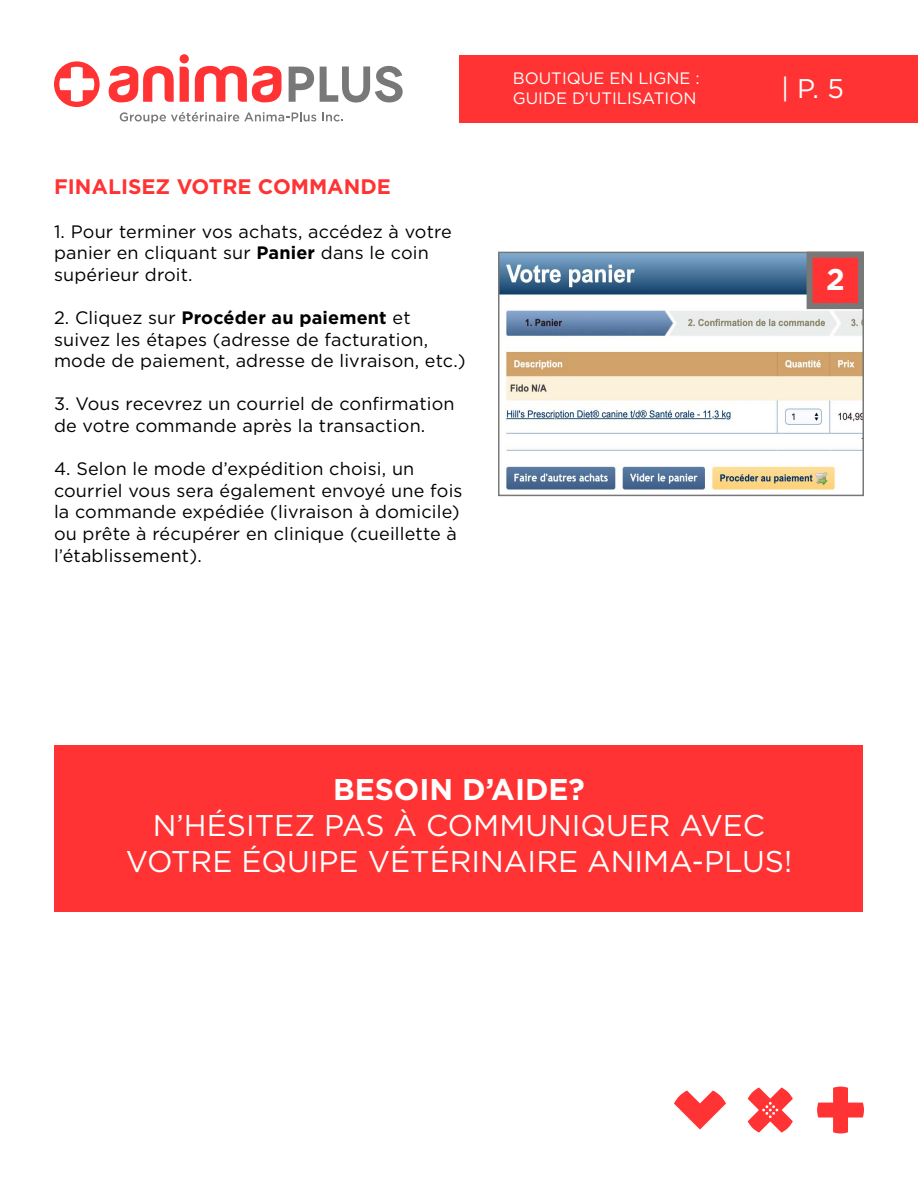
<style>
.page{position:relative;width:918px;height:1188px;background:#fff}
.page>*{position:absolute;margin:0;border:0;box-sizing:border-box;transform-origin:0 0}
.t1{font:30px/36px "Gotham";color:#fff;text-align:center}
.t2{font:700 30px "Gotham";color:#fff}
.t3{font:27px "Gotham";color:#fff}
.t4{font:700 21px "Gotham";color:#f33}
.t5{font:18px/21.6px "Gotham";letter-spacing:.01em;color:#000}
.t6{font:16.5px/19.8px "Gotham";color:#fff}
.s1{font-weight:700}
</style>
<div class="page">
<svg style="left:817px;top:1087px;width:47px;height:46px"></svg>
<svg style="left:674px;top:1090px;width:52px;height:40px"></svg>
<svg style="left:748px;top:1087px;width:45px;height:46px"></svg>
<svg style="left:54px;top:61px;width:46px;height:46px"></svg>
<svg style="left:180px;top:67px;width:9px;height:35px"></svg>
<div style="left:180px;top:54px;width:9px;height:9px;background:#f33;border-radius:50%"></div>
<svg style="left:109px;top:66px;width:65px;height:36px"></svg>
<svg style="left:195px;top:66px;width:86px;height:36px"></svg>
<svg style="left:289px;top:67px;width:25px;height:35px"></svg>
<svg style="left:320px;top:66px;width:83px;height:37px"></svg>
<svg style="left:322px;top:113px;width:21px;height:8px"></svg>
<svg style="left:120px;top:112px;width:196px;height:11px"></svg>
<div style="left:459px;top:55px;width:459px;height:68px;background:#f33"></div>
<div style="left:55px;top:745px;width:808px;height:167px;background:#f33"></div>
<img style="left:501px;top:255px;width:360px;height:235px">
<div style="left:498px;top:252px;width:366px;height:244px;border:2px solid #787878"></div>
<div style="left:807px;top:252px;width:57px;height:57px;background:#f33;border:6px solid #787878"></div>
<p class="t4" style="left:54px;top:173px;width:338px">FINALISEZ VOTRE COMMANDE</p>
<p class="t5" style="left:54px;top:220px;width:399px">1. Pour terminer vos achats, accédez à votre panier en cliquant sur <span class="s1">Panier</span> dans le coin supérieur droit.</p>
<p class="t5" style="left:54px;top:306px;width:413px">2. Cliquez sur <span class="s1">Procéder au paiement</span> et suivez les étapes (adresse de facturation, mode de paiement, adresse de livraison, etc.)</p>
<p class="t5" style="left:54px;top:393px;width:402px">3. Vous recevrez un courriel de confirmation de votre commande après la transaction.</p>
<p class="t5" style="left:54px;top:458px;width:410px">4. Selon le mode d’expédition choisi, un courriel vous sera également envoyé une fois la commande expédiée (livraison à domicile) ou prête à récupérer en clinique (cueillette à l’établissement).</p>
<p class="t6" style="left:513px;top:68px;width:188px">BOUTIQUE EN LIGNE :<br>GUIDE D’UTILISATION</p>
<h2 class="t3" style="left:781px;top:71px;width:64px">| P. 5</h2>
<h1 class="t2" style="left:826px;top:259px;width:20px">2</h1>
<h1 class="t2" style="left:333px;top:769px;width:253px">BESOIN D’AIDE?</h1>
<h1 class="t1" style="left:126px;top:806px;width:668px">N’HÉSITEZ PAS À COMMUNIQUER AVEC<br>VOTRE ÉQUIPE VÉTÉRINAIRE ANIMA-PLUS!</h1>
</div>
